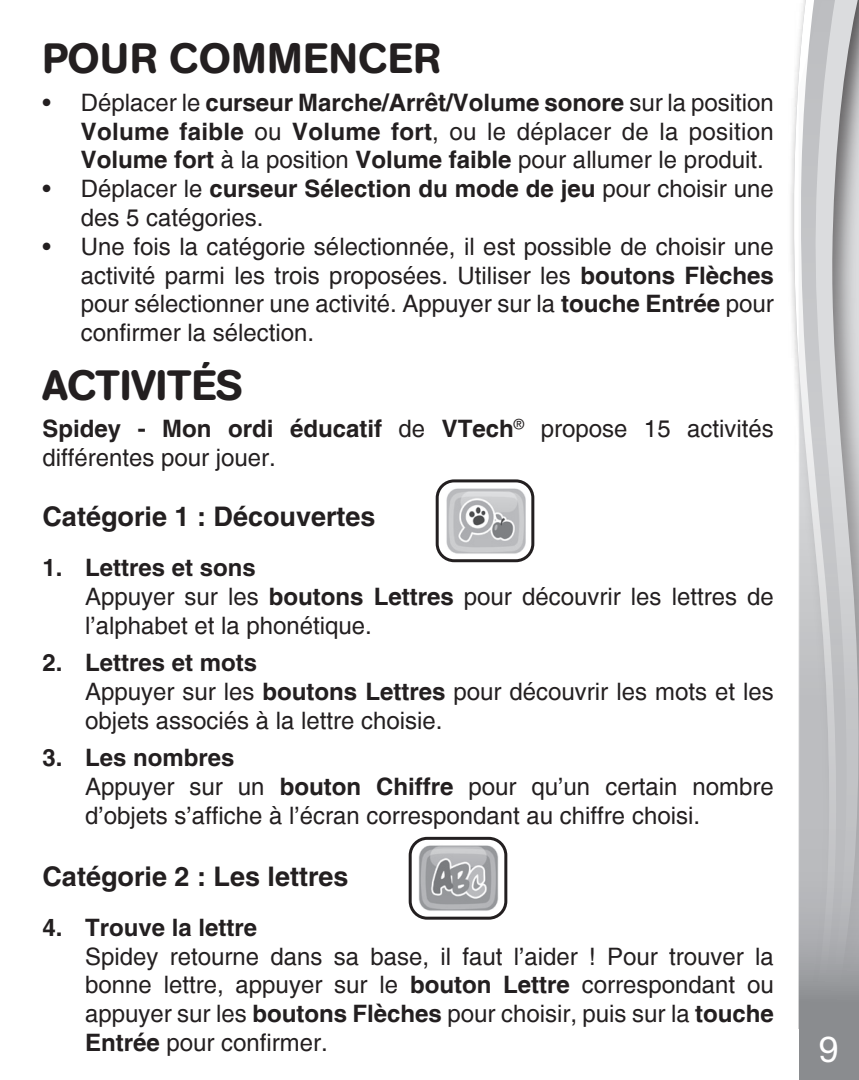
<style>
.page{position:relative;width:859px;height:1080px;background:#fff}
.page>*{position:absolute;margin:0;border:0;box-sizing:border-box;transform-origin:0 0}
.大标题{font:500 42px "AG Book Rounded";letter-spacing:.02em;color:#231f20}
.大标题-2{font:500 42px "AG Book Rounded";color:#231f20}
.t1{font:700 27px "Helvetica";color:#231f20}
.t2{font:27px "Helvetica 55 Roman";color:#fff}
.body_text_2{font:24px/28.8px "Helvetica";color:#231f20}
.t3{font:700 24px "Helvetica";color:#231f20}
.s1{font-weight:700}
.s2{font-size:36px}
</style>
<div class="page">
<svg style="left:793px;top:46px;width:6px;height:983px"></svg>
<svg style="left:799px;top:0;width:60px;height:1080px;background:#bebfc1"></svg>
<div style="left:436px;top:479px;width:98px;height:83px;border:3px solid #231f20;border-radius:17px"></div>
<img style="left:446px;top:488px;width:80px;height:66px">
<div style="left:409px;top:837px;width:98px;height:83px;border:3px solid #231f20;border-radius:17px"></div>
<img style="left:416px;top:844px;width:84px;height:67px">
<p class="大标题" style="left:42px;top:34px;width:400px">POUR COMMENCER</p>
<p class="body_text_2" style="left:81px;top:88px;width:695px;text-align:justify;text-indent:-38px">• Déplacer le <span class="s1">curseur Marche/Arrêt/Volume sonore</span> sur la position <span class="s1">Volume faible</span> ou <span class="s1">Volume fort</span>, ou le déplacer de la position <span class="s1">Volume fort</span> à la position <span class="s1">Volume faible</span> pour allumer le produit.</p>
<p class="body_text_2" style="left:81px;top:174px;width:695px;text-indent:-38px">• Déplacer le <span class="s1">curseur Sélection du mode de jeu</span> pour choisir une des 5 catégories.</p>
<p class="body_text_2" style="left:81px;top:232px;width:695px;text-align:justify;text-indent:-38px">• Une fois la catégorie sélectionnée, il est possible de choisir une activité parmi les trois proposées. Utiliser les <span class="s1">boutons Flèches </span>pour sélectionner une activité. Appuyer sur la <span class="s1">touche Entrée</span> pour confirmer la sélection.</p>
<p class="大标题-2" style="left:42px;top:361px;width:202px">ACTIVITÉS</p>
<p class="body_text_2" style="left:42px;top:415px;width:733px"><span class="s1">Spidey - Mon ordi éducatif</span> de <span class="s1">VTech</span><sup>®</sup> propose 15 activités différentes pour jouer.</p>
<p class="t1" style="left:42px;top:500px;width:335px">Catégorie 1 : Découvertes</p>
<p class="t3" style="left:42px;top:553px;width:215px">1. Lettres et sons</p>
<p class="body_text_2" style="left:85px;top:582px;width:690px">Appuyer sur les <span class="s1">boutons Lettres</span> pour découvrir les lettres de l’alphabet et la phonétique.</p>
<p class="t3" style="left:42px;top:648px;width:216px">2. Lettres et mots</p>
<p class="body_text_2" style="left:85px;top:677px;width:690px">Appuyer sur les <span class="s1">boutons Lettres</span> pour découvrir les mots et les objets associés à la lettre choisie.</p>
<p class="t3" style="left:42px;top:743px;width:193px">3. Les nombres</p>
<p class="body_text_2" style="left:85px;top:772px;width:690px">Appuyer sur un <span class="s1">bouton Chiffre</span> pour qu’un certain nombre d’objets s’affiche à l’écran correspondant au chiffre choisi.</p>
<p class="t1" style="left:42px;top:860px;width:308px">Catégorie 2 : Les lettres</p>
<p class="t3" style="left:42px;top:913px;width:216px">4. Trouve la lettre</p>
<p class="body_text_2" style="left:85px;top:942px;width:690px;text-align:justify">Spidey retourne dans sa base, il faut l’aider ! Pour trouver la bonne lettre, appuyer sur le <span class="s1">bouton Lettre</span> correspondant ou appuyer sur les <span class="s1">boutons Flèches</span> pour choisir, puis sur la <span class="s1">touche Entrée</span> pour confirmer.</p>
<p class="t2" style="left:819px;top:1021px;width:26px">9<span class="s2">9</span></p>
</div>
